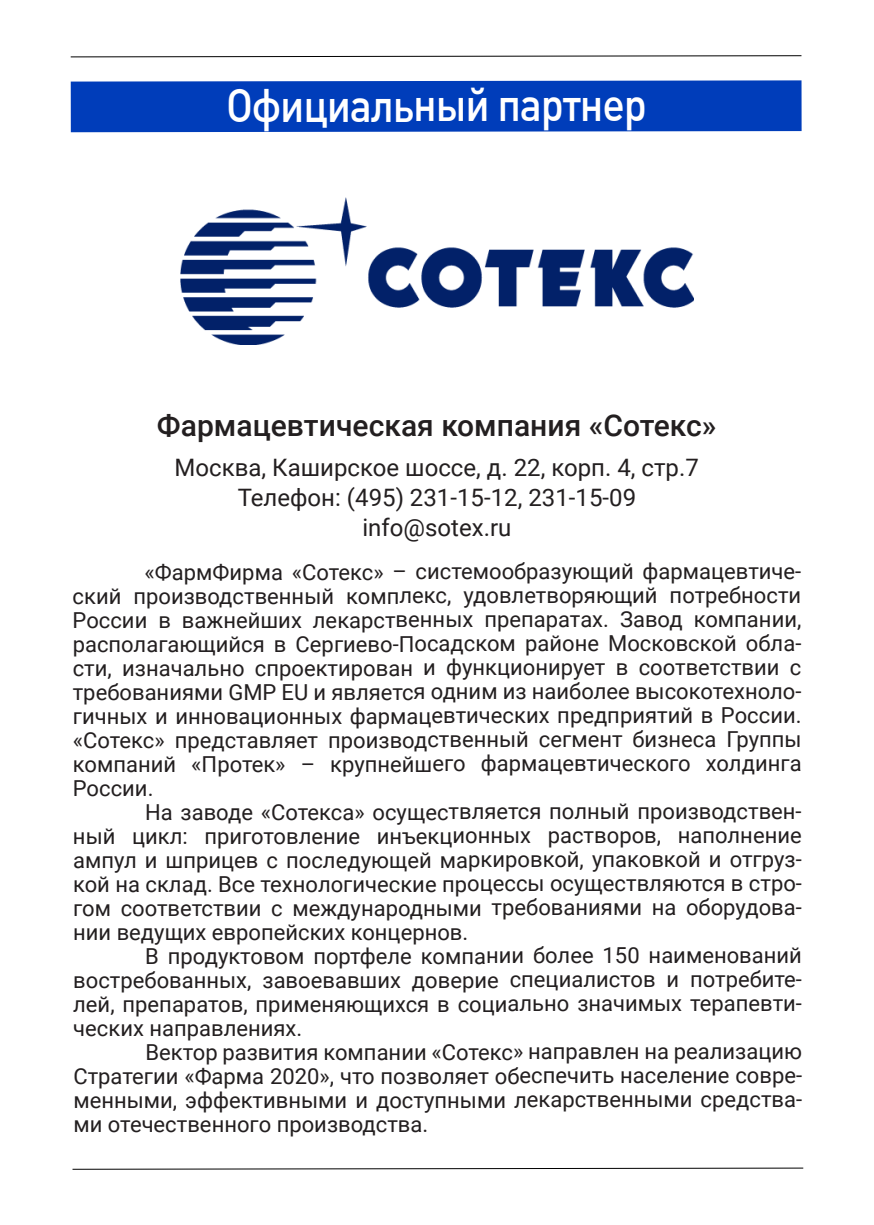
<style>
.page{position:relative;width:874px;height:1225px;background:#fff}
.page>*{position:absolute;margin:0;border:0;box-sizing:border-box;transform-origin:0 0}
.t1{font:500 46px "DIN Cyr";letter-spacing:-.03em;color:#fff;scale:.91 1}
.t2{font:500 30px "Roboto";color:#231f20}
.t3{font:24px/30px "Roboto";color:#231f20;text-align:center}
.t4{font:22px/24px "Roboto";color:#231f20;text-align:justify}
</style>
<div class="page">
<svg style="left:71px;top:55px;width:730px;height:2px"></svg>
<svg style="left:72px;top:1167px;width:730px;height:2px"></svg>
<div style="left:71px;top:80px;width:730px;height:52px;background:#003dba"></div>
<img style="left:181px;top:198px;width:511px;height:147px">
<h1 class="t1" style="left:226px;top:78px;width:463px">Официальный партнер</h1>
<h2 class="t2" style="left:157px;top:404px;width:561px">Фармацевтическая компания «Сотекс»</h2>
<p class="t3" style="left:174px;top:451px;width:525px">Москва, Каширское шоссе, д. 22, корп. 4, стр.7<br>Телефон: (495) 231-15-12, 231-15-09 info@sotex.ru</p>
<p class="t4" style="left:73px;top:559px;width:730px;text-indent:72px">«ФармФирма «Сотекс» – системообразующий фармацевтиче&shy;ский производственный комплекс, удовлетворяющий потребности России в важнейших лекарственных препаратах. Завод компании, располагающийся в Сергиево-Посадском районе Московской обла&shy;сти, изначально спроектирован и функционирует в соответствии с требованиями GMP EU и является одним из наиболее высокотехноло&shy;гичных и инновационных фармацевтических предприятий в России. «Сотекс» представляет производственный сегмент бизнеса Группы компаний «Протек» – крупнейшего фармацевтического холдинга России.</p>
<p class="t4" style="left:73px;top:799px;width:730px;text-indent:72px">На заводе «Сотекса» осуществляется полный производствен&shy;ный цикл: приготовление инъекционных растворов, наполнение ампул и шприцев с последующей маркировкой, упаковкой и отгруз&shy;кой на склад. Все технологические процессы осуществляются в стро&shy;гом соответствии с международными требованиями на оборудова&shy;нии ведущих европейских концернов.</p>
<p class="t4" style="left:73px;top:942px;width:730px;text-indent:72px">В продуктовом портфеле компании более 150 наименований востребованных, завоевавших доверие специалистов и потребите&shy;лей, препаратов, применяющихся в социально значимых терапевти&shy;ческих направлениях.</p>
<p class="t4" style="left:73px;top:1038px;width:730px;text-indent:72px">Вектор развития компании «Сотекс» направлен на реализацию Стратегии «Фарма 2020», что позволяет обеспечить население совре&shy;менными, эффективными и доступными лекарственными средства&shy;ми отечественного производства.</p>
</div>
